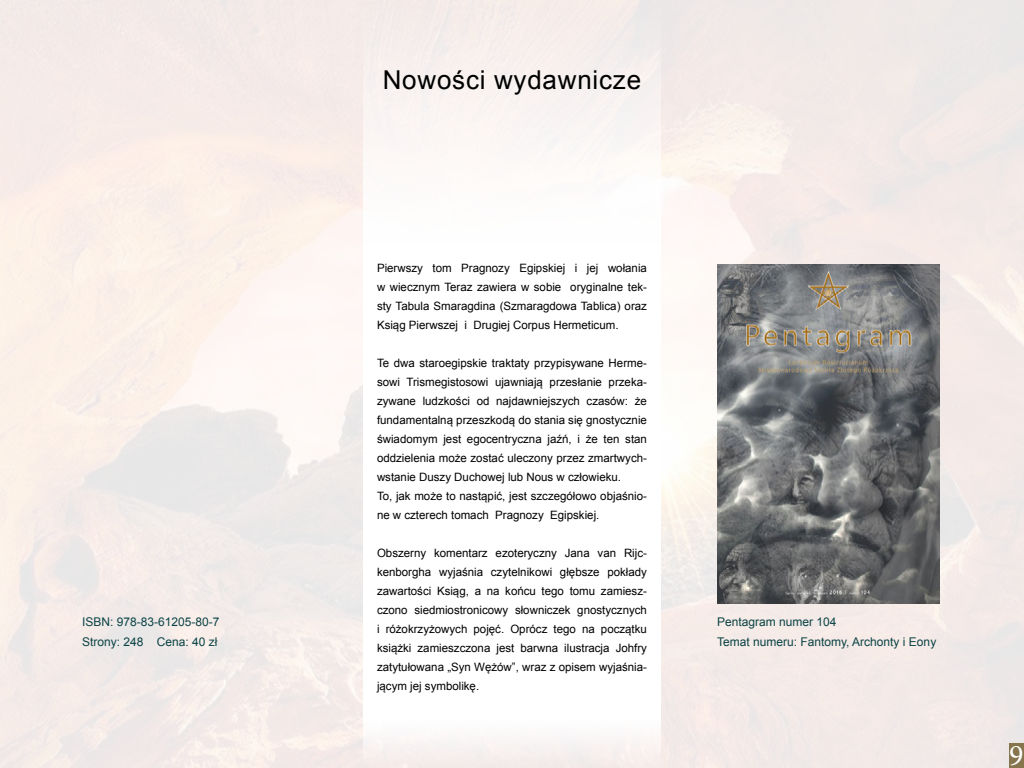
<style>
.page{position:relative;width:1024px;height:768px;background:#fff}
.page>*{position:absolute;margin:0;border:0;box-sizing:border-box;transform-origin:0 0}
.t1{font:30px "Minion Pro";color:#fff}
.t2{font:26px "Arial";letter-spacing:.03em;color:#000}
.t3{font:12px "Arial";color:#0b4345}
.t4{font:11.5px/19px "Arial";color:#000;text-align:justify}
</style>
<div class="page">
<img style="left:717px;top:264px;width:223px;height:340px">
<div style="left:363px;top:0;width:298px;height:245px;background:#faf4f3"></div>
<div style="left:363px;top:718px;width:298px;height:50px;background:#f9f4f3"></div>
<div style="left:1009px;top:743px;width:15px;height:25px;background:#86754d"></div>
<p class="t3" style="left:82px;top:614px;width:139px">ISBN: 978-83-61205-80-7</p>
<p class="t3" style="left:82px;top:634px;width:137px">Strony: 248 Cena: 40 zł</p>
<p class="t2" style="left:383px;top:63px;width:260px">Nowości wydawnicze</p>
<p class="t4" style="left:377px;top:259px;width:271px">Pierwszy tom Pragnozy Egipskiej i jej wołania w wiecznym Teraz zawiera w sobie oryginalne tek&shy;sty Tabula Smaragdina (Szmaragdowa Tablica) oraz Ksiąg Pierwszej i Drugiej Corpus Hermeticum.</p>
<p class="t4" style="left:377px;top:354px;width:271px">Te dwa staroegipskie traktaty przypisywane Herme&shy;sowi Trismegistosowi ujawniają przesłanie przeka&shy;zywane ludzkości od najdawniejszych czasów: że fundamentalną przeszkodą do stania się gnostycznie świadomym jest egocentryczna jaźń, i że ten stan oddzielenia może zostać uleczony przez zmartwych&shy;wstanie Duszy Duchowej lub Nous w człowieku.</p>
<p class="t4" style="left:377px;top:487px;width:271px">To, jak może to nastąpić, jest szczegółowo objaśnio&shy;ne w czterech tomach Pragnozy Egipskiej.</p>
<p class="t4" style="left:377px;top:544px;width:271px">Obszerny komentarz ezoteryczny Jana van Rijc&shy;kenborgha wyjaśnia czytelnikowi głębsze pokłady zawartości Ksiąg, a na końcu tego tomu zamiesz&shy;czono siedmiostronicowy słowniczek gnostycznych i różokrzyżowych pojęć. Oprócz tego na początku książki zamieszczona jest barwna ilustracja Johfry zatytułowana „Syn Wężów”, wraz z opisem wyjaśnia&shy;jącym jej symbolikę.</p>
<p class="t3" style="left:717px;top:614px;width:121px">Pentagram numer 104</p>
<p class="t3" style="left:717px;top:634px;width:221px">Temat numeru: Fantomy, Archonty i Eony</p>
<p class="t1" style="left:1009px;top:735px;width:16px">9</p>
</div>
